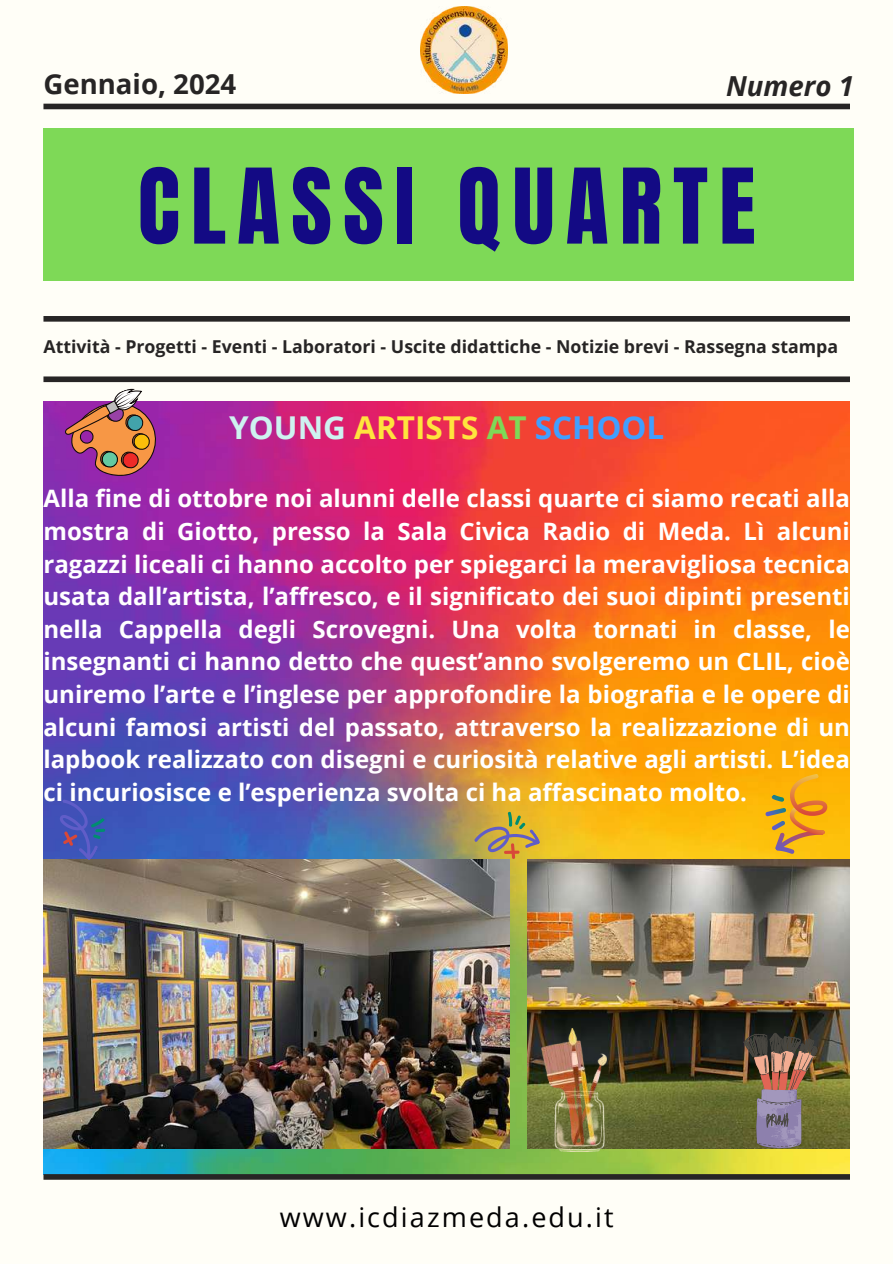
<style>
.page{position:relative;width:893px;height:1264px;background:#fff}
.page>*{position:absolute;margin:0;border:0;box-sizing:border-box;transform-origin:0 0}
.t1{font:88.5px "Anton";letter-spacing:.125em;color:#130a84}
.t2{font:700 31.5px "Open Sans";color:#ffe43d}
.t3{font:700 27.6px "Open Sans";color:#272525}
.t4{font:italic 700 27.6px "Open Sans";color:#272525}
.t5{font:27px "Open Sans";letter-spacing:.08em;color:#000}
.t6{font:700 24px/32.7px "Open Sans";color:#fff;text-align:justify}
.t7{font:700 17.7px "Open Sans";color:#272525}
.s1{color:#cef2f0}
.s2{color:#7ed957}
.s3{color:#409fff}
</style>
<div class="page">
<div style="left:0;top:0;width:892px;height:1263px;background:#fffef7"></div>
<div style="left:43px;top:104px;width:806px;height:5px;background:#272525"></div>
<div style="left:43px;top:128px;width:810px;height:153px;background:#7ed957"></div>
<div style="left:43px;top:376px;width:806px;height:6px;background:#272525"></div>
<div style="left:43px;top:316px;width:806px;height:5px;background:#272525"></div>
<img style="left:420px;top:7px;width:87px;height:87px">
<img style="left:43px;top:401px;width:806px;height:773px">
<div style="left:43px;top:1174px;width:806px;height:5px;background:#272525"></div>
<img style="left:43px;top:859px;width:466px;height:289px">
<img style="left:528px;top:859px;width:321px;height:289px">
<svg style="left:756px;top:769px;width:82px;height:93px;background:#ecaa18"></svg>
<svg style="left:43px;top:797px;width:68px;height:64px;background:#4455b2"></svg>
<svg style="left:472px;top:807px;width:69px;height:66px;background:#b59d4f"></svg>
<img style="left:743px;top:1032px;width:74px;height:116px">
<svg style="left:58px;top:388px;width:110px;height:103px;background:#b1638a"></svg>
<img style="left:541px;top:1028px;width:66px;height:123px">
<p class="t3" style="left:43px;top:65px;width:194px">Gennaio, 2024</p>
<p class="t4" style="left:726px;top:67px;width:129px">Numero 1</p>
<h1 class="t1" style="left:138px;top:143px;width:619px">CLASSI QUARTE</h1>
<p class="t7" style="left:43px;top:334px;width:796px">Attività - Progetti - Eventi - Laboratori - Uscite didattiche - Notizie brevi - Rassegna stampa</p>
<h2 class="t2" style="left:229px;top:405px;width:436px"><span class="s1">YOUNG</span> ARTISTS <span class="s2">AT</span> <span class="s3">SCHOOL</span></h2>
<p class="t6" style="left:43px;top:481px;width:808px">Alla fine di ottobre noi alunni delle classi quarte ci siamo recati alla mostra di Giotto, presso la Sala Civica Radio di Meda. Lì alcuni ragazzi liceali ci hanno accolto per spiegarci la meravigliosa tecnica usata dall’artista, l’affresco, e il significato dei suoi dipinti presenti nella Cappella degli Scrovegni. Una volta tornati in classe, le insegnanti ci hanno detto che quest’anno svolgeremo un CLIL, cioè uniremo l’arte e l’inglese per approfondire la biografia e le opere di alcuni famosi artisti del passato, attraverso la realizzazione di un lapbook realizzato con disegni e curiosità relative agli artisti. L’idea ci incuriosisce e l’esperienza svolta ci ha affascinato molto.</p>
<p class="t5" style="left:280px;top:1197px;width:335px">www.icdiazmeda.edu.it</p>
</div>
